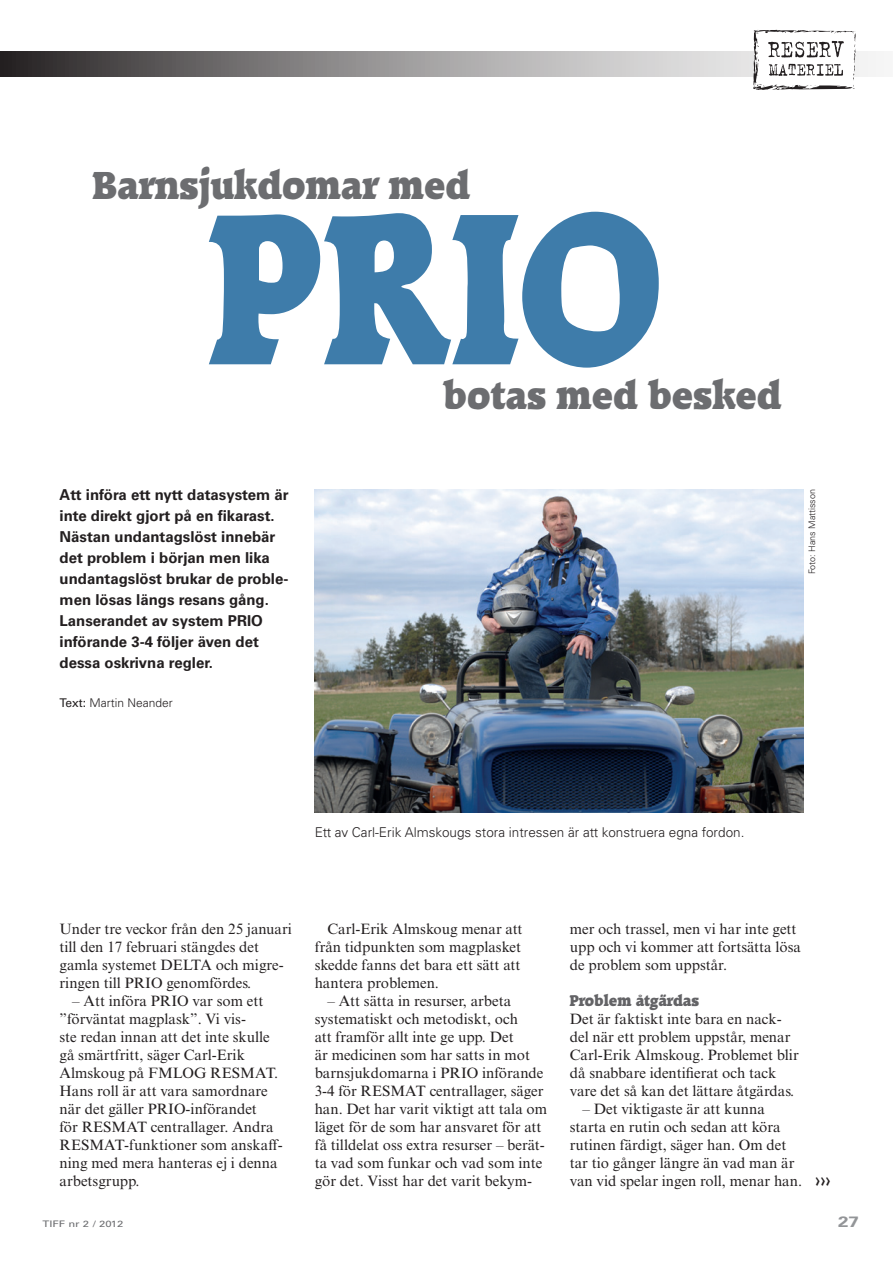
<style>
.page{position:relative;width:893px;height:1263px;background:#fff}
.page>*{position:absolute;margin:0;border:0;box-sizing:border-box;transform-origin:0 0}
.Rubrik{font:800 207px "Raleigh";color:#3e7caa;scale:.85 1}
.Rubrik-2{font:800 37.5px "Raleigh";color:#6c6d70;scale:.95 1}
.fortspil{font:18px "Raleigh";color:#231f20;scale:1.2 1}
.bröd_med{font:15px/18px "Times New Roman MT Std";color:#231f20}
.bröd_utan{font:15px/18px "Times New Roman MT Std";color:#231f20}
.Ingress{font:700 15px/21px "Univers LT Std";color:#231f20}
.mellis{font:800 15px "Raleigh";color:#636366;scale:.95 1}
.t1{font:700 15px "Univers LT Std";color:#939598;scale:1.25 1}
.bildtext{font:300 13.5px "Univers LT Std";color:#231f20}
.Byline{font:300 12px "Univers LT Std";color:#231f20}
.bildtext-2{font:300 9px "Univers LT Std";color:#231f20}
.t2{font:9px "Univers LT Std";letter-spacing:.005em;color:#6c6d70;scale:1.25 1}
.s1{font-weight:400}
</style>
<div class="page">
<svg style="left:0;top:51px;width:876px;height:26px;background:#939292"></svg>
<svg style="left:753px;top:30px;width:103px;height:60px"></svg>
<img style="left:315px;top:489px;width:489px;height:323px">
<p class="Rubrik-2" style="left:93px;top:161px;width:399px">Barnsjukdomar med</p>
<p class="Rubrik" style="left:210px;top:154px;width:535px">PRIO</p>
<p class="Rubrik-2" style="left:443px;top:371px;width:358px">botas med besked</p>
<p class="Ingress" style="left:60px;top:484px;width:231px">Att införa ett nytt datasystem är inte direkt gjort på en fikarast.<br>Nästan undantagslöst innebär det problem i början men lika undantagslöst brukar de proble&shy;men lösas längs resans gång.<br>Lanserandet av system PRIO införande 3-4 följer även det dessa oskrivna regler.</p>
<p class="Byline" style="left:60px;top:695px;width:115px"><span class="s1">Text:</span> Martin Neander</p>
<p class="bildtext-2" style="left:807px;top:574px;width:87px;rotate:-90deg">Foto: Hans Mattisson</p>
<p class="bildtext" style="left:315px;top:824px;width:431px">Ett av Carl-Erik Almskougs stora intressen är att konstruera egna fordon.</p>
<p class="bröd_utan" style="left:60px;top:919px;width:234px">Under tre veckor från den 25 januari till den 17 februari stängdes det gamla systemet DELTA och migre&shy;ringen till PRIO genomfördes.</p>
<p class="bröd_med" style="left:60px;top:991px;width:225px;text-indent:13px">– Att införa PRIO var som ett ”förväntat magplask”. Vi vis-<br>ste redan innan att det inte skulle gå smärtfritt, säger Carl-Erik<br>Almskoug på FMLOG RESMAT.<br>Hans roll är att vara samordnare när det gäller PRIO-införandet<br>för RESMAT centrallager. Andra<br>RESMAT-funktioner som anskaff&shy;ning med mera hanteras ej i denna arbetsgrupp.</p>
<p class="bröd_med" style="left:315px;top:919px;width:209px;text-indent:13px">Carl-Erik Almskoug menar att från tidpunkten som magplasket skedde fanns det bara ett sätt att hantera problemen.</p>
<p class="bröd_med" style="left:315px;top:991px;width:234px;text-indent:13px">– Att sätta in resurser, arbeta systematiskt och metodiskt, och<br>att framför allt inte ge upp. Det<br>är medicinen som har satts in mot barnsjukdomarna i PRIO införande 3-4 för RESMAT centrallager, säger han. Det har varit viktigt att tala om läget för de som har ansvaret för att få tilldelat oss extra resurser – berät&shy;ta vad som funkar och vad som inte gör det. Visst har det varit bekym-</p>
<p class="bröd_med" style="left:570px;top:919px;width:233px">mer och trassel, men vi har inte gett upp och vi kommer att fortsätta lösa de problem som uppstår.</p>
<p class="mellis" style="left:570px;top:990px;width:138px">Problem åtgärdas</p>
<p class="bröd_utan" style="left:570px;top:1009px;width:230px">Det är faktiskt inte bara en nack&shy;del när ett problem uppstår, menar Carl-Erik Almskoug. Problemet blir då snabbare identifierat och tack vare det så kan det lättare åtgärdas.</p>
<p class="bröd_med" style="left:570px;top:1099px;width:234px;text-indent:13px">– Det viktigaste är att kunna starta en rutin och sedan att köra rutinen färdigt, säger han. Om det tar tio gånger längre än vad man är van vid spelar ingen roll, menar han.</p>
<p class="fortspil" style="left:815px;top:1169px;width:15px">&gt;&gt;&gt;</p>
<p class="t2" style="left:43px;top:1218px;width:66px">TIFF nr 2 / 2012</p>
<p class="t1" style="left:838px;top:1213px;width:18px">27</p>
</div>
